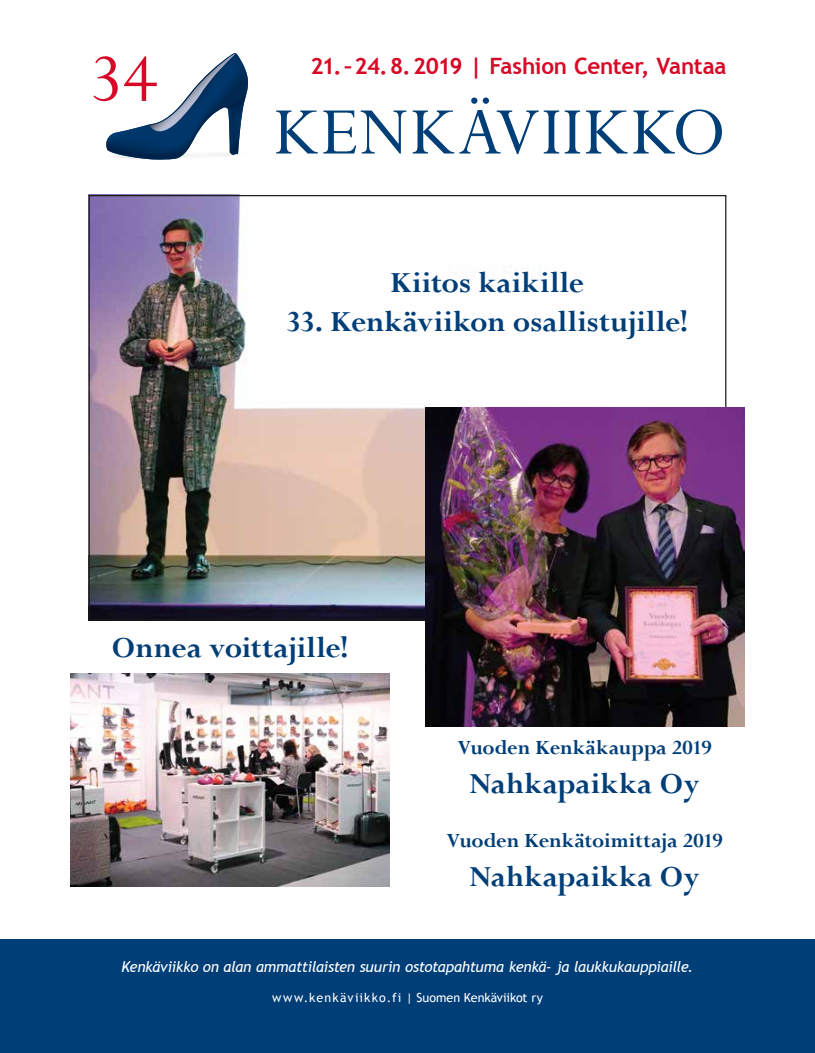
<style>
.page{position:relative;width:815px;height:1053px;background:#fff}
.page>*{position:absolute;margin:0;border:0;box-sizing:border-box;transform-origin:0 0}
.t1{font:75px "Perpetua";letter-spacing:.015em;color:#003e78}
.t2{font:75px "Perpetua";color:#d70926}
.t3{font:700 32.5px "Perpetua";letter-spacing:.005em;color:#003e78}
.t4{font:700 22.5px "Perpetua";letter-spacing:-.01em;color:#003e78}
.t5{font:700 22.5px "Trebuchet MS";letter-spacing:-.02em;color:#d70926}
.t6{font:italic 15px "Trebuchet MS";letter-spacing:-.02em;color:#fff}
.t7{font:12.5px "Trebuchet MS";letter-spacing:.015em;color:#fff}
</style>
<div class="page">
<img style="left:91px;top:197px;width:334px;height:421px">
<div style="left:0;top:939px;width:815px;height:113px;background:#003e78"></div>
<img style="left:425px;top:407px;width:319px;height:319px">
<img style="left:71px;top:673px;width:319px;height:213px">
<svg style="left:106px;top:53px;width:142px;height:107px"></svg>
<img style="left:230px;top:106px;width:3px;height:23px">
<div style="left:266px;top:213px;width:443px;height:177px;background:#fff"></div>
<h1 class="t2" style="left:89px;top:31px;width:71px">34</h1>
<p class="t5" style="left:310px;top:51px;width:418px">21.–24.8.2019 | Fashion Center, Vantaa</p>
<h1 class="t1" style="left:273px;top:85px;width:455px">KENKÄVIIKKO</h1>
<p class="t3" style="left:390px;top:262px;width:195px">Kiitos kaikille</p>
<p class="t3" style="left:286px;top:301px;width:404px">33. Kenkäviikon osallistujille!</p>
<p class="t3" style="left:112px;top:627px;width:238px">Onnea voittajille!</p>
<p class="t4" style="left:458px;top:733px;width:256px">Vuoden Kenkäkauppa 2019</p>
<p class="t3" style="left:470px;top:763px;width:231px">Nahkapaikka Oy</p>
<p class="t4" style="left:447px;top:826px;width:278px">Vuoden Kenkätoimittaja 2019</p>
<p class="t3" style="left:470px;top:856px;width:231px">Nahkapaikka Oy</p>
<p class="t6" style="left:122px;top:957px;width:573px">Kenkäviikko on alan ammattilaisten suurin ostotapahtuma kenkä- ja laukkukauppiaille.</p>
<p class="t7" style="left:272px;top:990px;width:272px">www.kenkäviikko.fi | Suomen Kenkäviikot ry</p>
</div>
